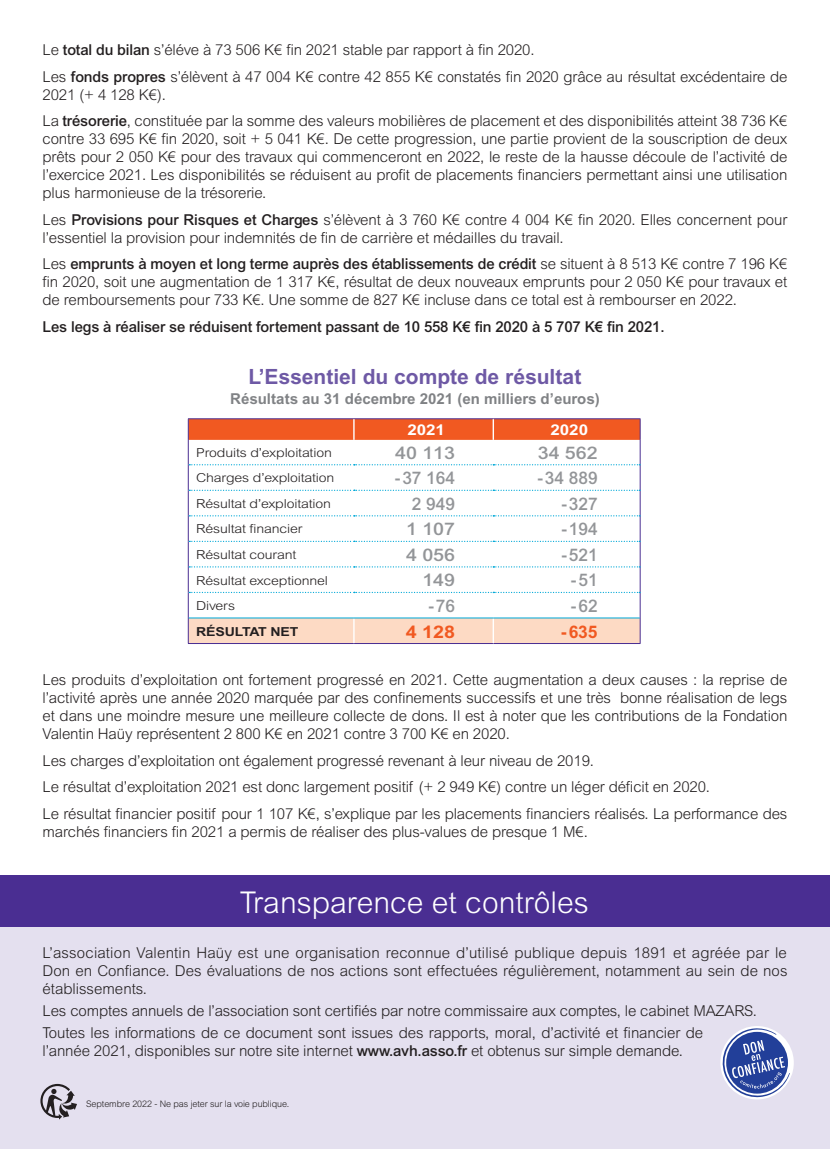
<style>
.page{position:relative;width:830px;height:1149px;background:#fff}
.page>*{position:absolute;margin:0;border:0;box-sizing:border-box;transform-origin:0 0}
.Titre_bandeau_Essent{font:300 30px "Arial";color:#fff}
.Titre_tableau_Bilan{font:700 21px "Arial";color:#6e59a5}
.t1{font:500 17.4px "Arial";color:#939598}
.t2{font:500 17.4px "Arial";color:#939598;scale:1.14 1}
.t3{font:700 17.4px "Arial";color:#f15921;scale:1.14 1}
.t4{font:700 17.4px "Arial";color:#f15921}
.t5{font:300 15px/18px "Arial";letter-spacing:-.01em;color:#231f20}
.t6{font:500 15px "Arial";letter-spacing:-.01em;color:#231f20}
.Titre_tableau_Bilan-2{font:700 15px "Arial";color:#808285}
.t7{font:700 14.85px "Arial";color:#fff;scale:1.14 1}
.Tableau_courant{font:300 12.45px "Arial";letter-spacing:-.01em;color:#231f20;scale:1.14 1}
.Tableau_courant-2{font:700 12.45px "Arial";letter-spacing:-.01em;color:#231f20;scale:1.14 1}
.t8{font:300 9px "Arial";letter-spacing:-.01em;color:#231f20}
.s1{font-weight:500}
</style>
<div class="page">
<hr style="left:188px;top:643px;width:166px;height:1px;background:#4a2e92">
<hr style="left:354px;top:643px;width:139px;height:1px;background:#4a2e92">
<hr style="left:493px;top:643px;width:147px;height:1px;background:#4a2e92">
<svg style="left:188px;top:418px;width:452px;height:225px"></svg>
<hr style="left:188px;top:617px;width:166px;height:1px;background:#00a9d8">
<hr style="left:354px;top:617px;width:139px;height:1px;background:#00a9d8">
<hr style="left:493px;top:617px;width:146px;height:1px;background:#00a9d8">
<div style="left:0;top:875px;width:829px;height:51px;background:#4a2e92"></div>
<div style="left:0;top:926px;width:829px;height:222px;background:#e4e0ef"></div>
<div style="left:720px;top:1025px;width:73px;height:74px;background:#fff;border-radius:50%"></div>
<svg style="left:721px;top:1027px;width:68px;height:70px"></svg>
<svg style="left:40px;top:1083px;width:37px;height:36px"></svg>
<p class="t5" style="left:43px;top:41px;width:493px">Le <span class="s1">total du bilan</span> s’éléve à 73 506 K€ fin 2021 stable par rapport à fin 2020.</p>
<p class="t5" style="left:43px;top:67px;width:746px">Les <span class="s1">fonds propres</span> s’élèvent à 47 004 K€ contre 42 855 K€ constatés fin 2020 grâce au résultat excédentaire de<br>2021 (+ 4 128 K€).</p>
<p class="t5" style="left:43px;top:112px;width:746px;text-align:justify">La <span class="s1">trésorerie</span>, constituée par la somme des valeurs mobilières de placement et des disponibilités atteint 38 736 K€ contre 33 695 K€ fin 2020, soit + 5 041 K€. De cette progression, une partie provient de la souscription de deux prêts pour 2 050 K€ pour des travaux qui commenceront en 2022, le reste de la hausse découle de l’activité de l’exercice 2021. Les disponibilités se réduisent au profit de placements financiers permettant ainsi une utilisation plus harmonieuse de la trésorerie.</p>
<p class="t5" style="left:43px;top:210px;width:746px">Les <span class="s1">Provisions pour Risques et Charges</span> s’élèvent à 3 760 K€ contre 4 004 K€ fin 2020. Elles concernent pour l’essentiel la provision pour indemnités de fin de carrière et médailles du travail.</p>
<p class="t5" style="left:43px;top:255px;width:746px;text-align:justify">Les <span class="s1">emprunts à moyen et long terme auprès des établissements de crédit</span> se situent à 8 513 K€ contre 7 196 K€ fin 2020, soit une augmentation de 1 317 K€, résultat de deux nouveaux emprunts pour 2 050 K€ pour travaux et de remboursements pour 733 K€. Une somme de 827 K€ incluse dans ce total est à rembourser en 2022.</p>
<p class="t6" style="left:43px;top:317px;width:623px">Les legs à réaliser se réduisent fortement passant de 10 558 K€ fin 2020 à 5 707 K€ fin 2021.</p>
<h2 class="Titre_tableau_Bilan" style="left:248px;top:364px;width:334px">L’Essentiel du compte de résultat</h2>
<h2 class="Titre_tableau_Bilan-2" style="left:230px;top:389px;width:371px">Résultats au 31 décembre 2021 (en milliers d’euros)</h2>
<p class="t7" style="left:407px;top:421px;width:34px">2021</p>
<p class="t7" style="left:550px;top:421px;width:34px">2020</p>
<p class="Tableau_courant" style="left:196px;top:445px;width:120px">Produits d’exploitation</p>
<p class="t2" style="left:395px;top:442px;width:54px">40 113</p>
<p class="t2" style="left:537px;top:442px;width:54px">34 562</p>
<p class="Tableau_courant" style="left:196px;top:471px;width:123px">Charges d’exploitation</p>
<p class="t1" style="left:394px;top:468px;width:62px">-37 164</p>
<p class="t1" style="left:537px;top:468px;width:62px">-34 889</p>
<p class="Tableau_courant" style="left:196px;top:496px;width:120px">Résultat d’exploitation</p>
<p class="t1" style="left:411px;top:493px;width:45px">2 949</p>
<p class="t1" style="left:561px;top:493px;width:38px">-327</p>
<p class="Tableau_courant" style="left:196px;top:522px;width:95px">Résultat financier</p>
<p class="t2" style="left:406px;top:519px;width:44px">1 107</p>
<p class="t1" style="left:561px;top:519px;width:38px">-194</p>
<p class="Tableau_courant" style="left:196px;top:547px;width:89px">Résultat courant</p>
<p class="t2" style="left:406px;top:544px;width:44px">4 056</p>
<p class="t1" style="left:561px;top:544px;width:38px">-521</p>
<p class="Tableau_courant" style="left:196px;top:573px;width:117px">Résultat exceptionnel</p>
<p class="t2" style="left:422px;top:570px;width:30px">149</p>
<p class="t1" style="left:570px;top:570px;width:28px">-51</p>
<p class="Tableau_courant" style="left:196px;top:598px;width:36px">Divers</p>
<p class="t1" style="left:428px;top:595px;width:28px">-76</p>
<p class="t1" style="left:570px;top:595px;width:28px">-62</p>
<p class="Tableau_courant-2" style="left:196px;top:623px;width:91px">RÉSULTAT NET</p>
<p class="t3" style="left:405px;top:621px;width:45px">4 128</p>
<p class="t4" style="left:561px;top:621px;width:38px">-635</p>
<p class="t5" style="left:43px;top:670px;width:746px;text-align:justify">Les produits d’exploitation ont fortement progressé en 2021. Cette augmentation a deux causes : la reprise de l’activité après une année 2020 marquée par des confinements successifs et une très bonne réalisation de legs et dans une moindre mesure une meilleure collecte de dons. Il est à noter que les contributions de la Fondation Valentin Haüy représentent 2 800 K€ en 2021 contre 3 700 K€ en 2020.</p>
<p class="t5" style="left:43px;top:751px;width:552px">Les charges d’exploitation ont également progressé revenant à leur niveau de 2019.</p>
<p class="t5" style="left:43px;top:777px;width:668px">Le résultat d’exploitation 2021 est donc largement positif (+ 2 949 K€) contre un léger déficit en 2020.</p>
<p class="t5" style="left:43px;top:804px;width:746px">Le résultat financier positif pour 1 107 K€, s’explique par les placements financiers réalisés. La performance des marchés financiers fin 2021 a permis de réaliser des plus-values de presque 1 M€.</p>
<h2 class="Titre_bandeau_Essent" style="left:240px;top:885px;width:350px">Transparence et contrôles</h2>
<p class="t5" style="left:43px;top:942px;width:746px;text-align:justify">L’association Valentin Haüy est une organisation reconnue d’utilisé publique depuis 1891 et agréée par le Don en Confiance. Des évaluations de nos actions sont effectuées régulièrement, notamment au sein de nos établissements.</p>
<p class="t5" style="left:43px;top:1001px;width:715px">Les comptes annuels de l’association sont certifiés par notre commissaire aux comptes, le cabinet MAZARS.</p>
<p class="t5" style="left:43px;top:1023px;width:661px">Toutes les informations de ce document sont issues des rapports, moral, d’activité et financier de l’année 2021, disponibles sur notre site internet <span class="s1">www.avh.asso.fr</span> et obtenus sur simple demande.</p>
<p class="t8" style="left:86px;top:1097px;width:204px">Septembre 2022 - Ne pas jeter sur la voie publique.</p>
</div>
